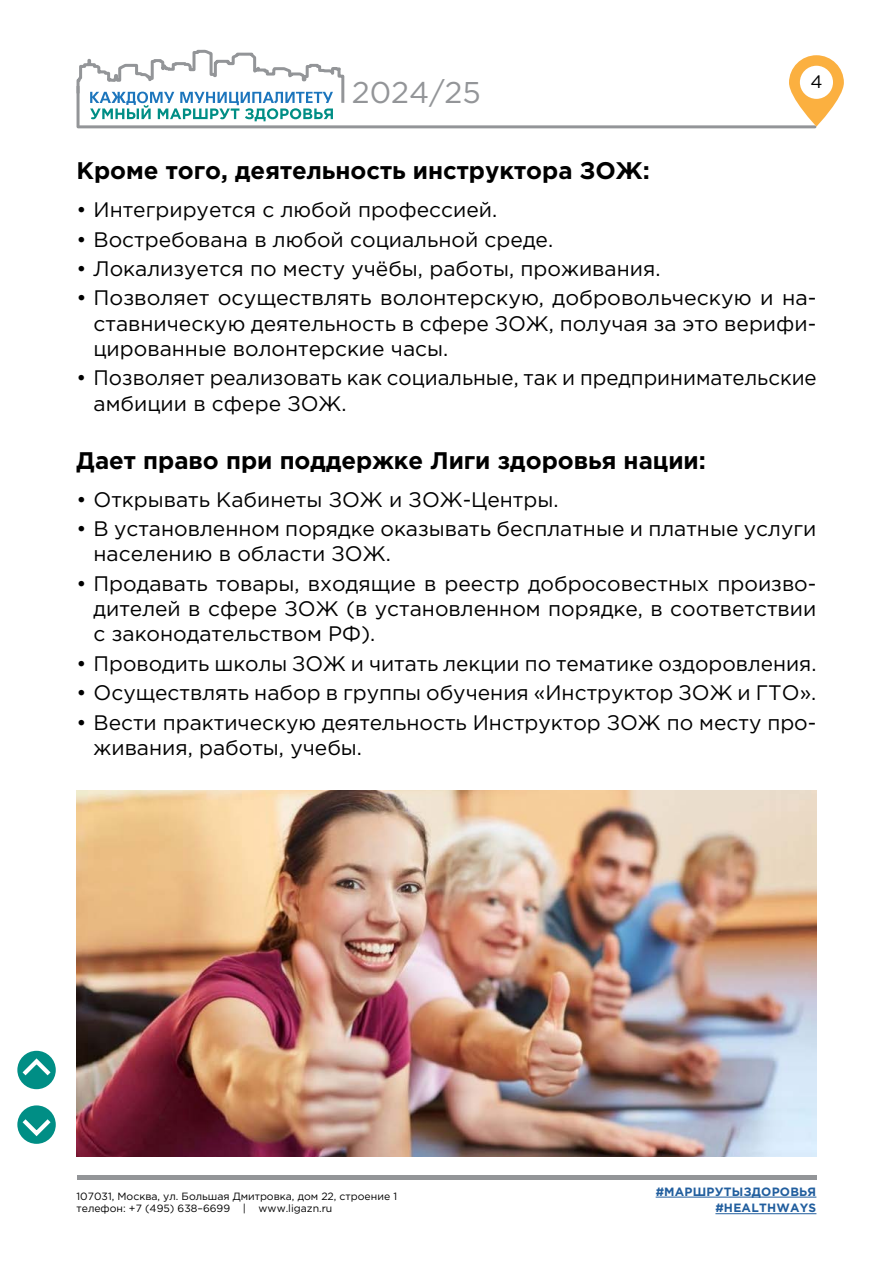
<style>
.page{position:relative;width:893px;height:1263px;background:#fff}
.page>*{position:absolute;margin:0;border:0;box-sizing:border-box;transform-origin:0 0}
.t1{font:30px "Gotham Pro";color:#939598}
.t2{font:700 24px "Gotham Pro";color:#000}
.t3{font:21px/25.2px "Gotham Pro";color:#000}
.t4{font:18px "Gotham Pro";color:#000}
.t5{font:700 12px/16.6px "Gotham Pro";letter-spacing:.02em;color:#215e9e;text-align:right}
.t6{font:10.5px/12.6px "Gotham Pro";color:#000}
</style>
<div class="page">
<hr style="left:77px;top:1176px;width:739px;height:4px;background:#939598">
<hr style="left:78px;top:125px;width:737px;height:3px;background:#939598">
<svg style="left:789px;top:55px;width:55px;height:72px"></svg>
<hr style="left:77px;top:86px;width:3px;height:41px;background:#939598">
<svg style="left:76px;top:49px;width:269px;height:72px"></svg>
<hr style="left:656px;top:1197px;width:160px;height:1px;background:#215e9e">
<hr style="left:715px;top:1213px;width:101px;height:1px;background:#215e9e">
<img style="left:77px;top:791px;width:739px;height:366px">
<div style="left:17px;top:1051px;width:39px;height:38px;background:#008e85;border-radius:50%"></div>
<svg style="left:18px;top:1055px;width:37px;height:25px"></svg>
<div style="left:17px;top:1105px;width:39px;height:39px;background:#008e85;border-radius:50%"></div>
<svg style="left:18px;top:1115px;width:37px;height:24px"></svg>
<h1 class="t1" style="left:352px;top:76px;width:131px">2024/25</h1>
<p class="t4" style="left:810px;top:72px;width:14px">4</p>
<p class="t2" style="left:77px;top:157px;width:575px">Кроме того, деятельность инструктора ЗОЖ:</p>
<p class="t3" style="left:77px;top:197px;width:422px">• Интегрируется с любой профессией.</p>
<p class="t3" style="left:77px;top:226px;width:478px">• Востребована в любой социальной среде.</p>
<p class="t3" style="left:77px;top:256px;width:585px">• Локализуется по месту учёбы, работы, проживания.</p>
<p class="t3" style="left:93px;top:285px;width:724px;text-align:justify;text-indent:-17px">• Позволяет осуществлять волонтерскую, добровольческую и на&shy;ставническую деятельность в сфере ЗОЖ, получая за это верифи&shy;цированные волонтерские часы.</p>
<p class="t3" style="left:94px;top:365px;width:725px;text-indent:-17px">• Позволяет реализовать как социальные, так и предпринимательские амбиции в сфере ЗОЖ.</p>
<p class="t2" style="left:77px;top:446px;width:631px">Дает право при поддержке Лиги здоровья нации:</p>
<p class="t3" style="left:77px;top:487px;width:483px">• Открывать Кабинеты ЗОЖ и ЗОЖ-Центры.</p>
<p class="t3" style="left:94px;top:516px;width:724px;text-indent:-17px">• В установленном порядке оказывать бесплатные и платные услуги населению в области ЗОЖ.</p>
<p class="t3" style="left:94px;top:571px;width:724px;text-align:justify;text-indent:-17px">• Продавать товары, входящие в реестр добросовестных произво&shy;дителей в сфере ЗОЖ (в установленном порядке, в соответствии с законодательством РФ).</p>
<p class="t3" style="left:77px;top:651px;width:741px">• Проводить школы ЗОЖ и читать лекции по тематике оздоровления.</p>
<p class="t3" style="left:77px;top:680px;width:741px">• Осуществлять набор в группы обучения «Инструктор ЗОЖ и ГТО».</p>
<p class="t3" style="left:94px;top:709px;width:724px;text-indent:-17px">• Вести практическую деятельность Инструктор ЗОЖ по месту про&shy;живания, работы, учебы.</p>
<p class="t6" style="left:77px;top:1189px;width:322px">107031, Москва, ул. Большая Дмитровка, дом 22, строение 1 телефон: +7 (495) 638–6699 | www.ligazn.ru</p>
<p class="t5" style="left:656px;top:1183px;width:162px">#МАРШРУТЫЗДОРОВЬЯ #HEALTHWAYS</p>
</div>
